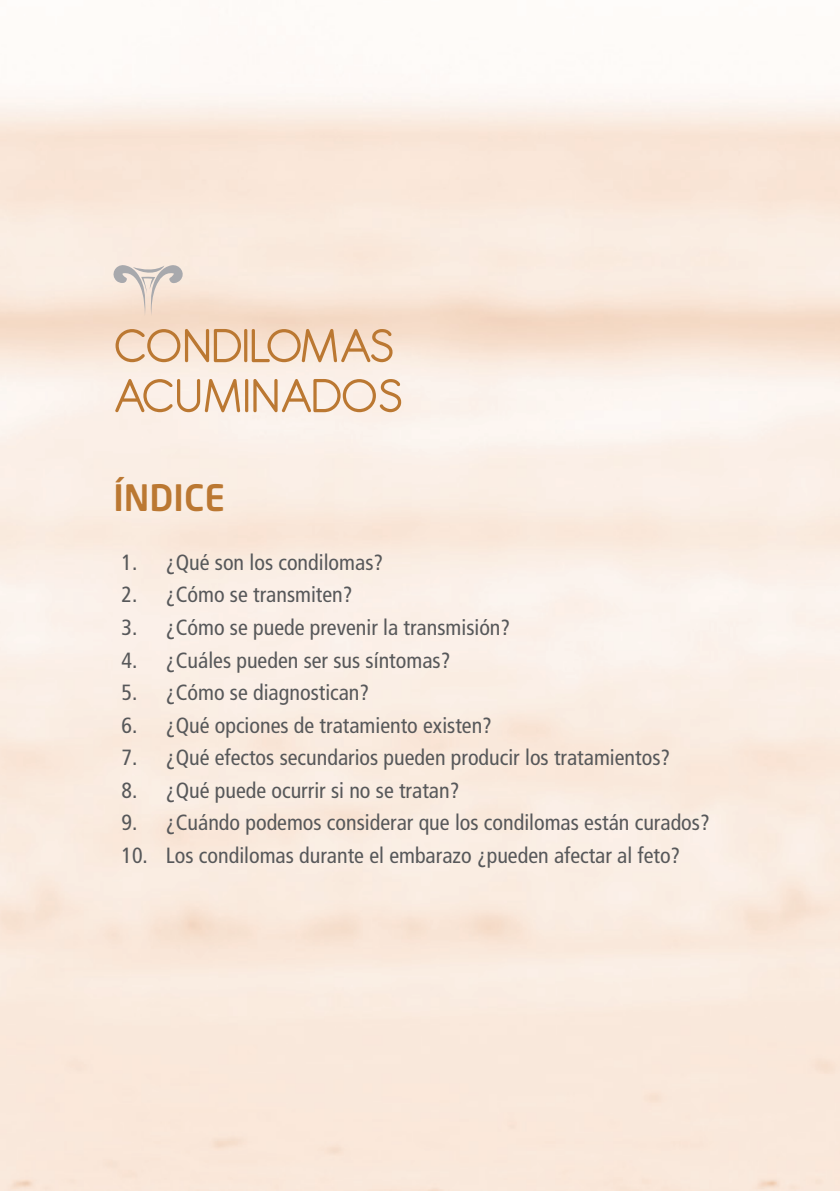
<style>
.page{position:relative;width:840px;height:1191px;background:#fff}
.page>*{position:absolute;margin:0;border:0;box-sizing:border-box;transform-origin:0 0}
.titulo{font:52px "Antipasto";letter-spacing:-.03em;color:#bb7832}
.titulo-2{font:52px "Antipasto";color:#bb7832}
.titulo-3{font:36px "Neo Sans Std Medium TR";color:#bb7832}
.texo{font:condensed 22px "Frutiger LT Std";color:#57585a}
</style>
<div class="page">
<svg style="left:110px;top:264px;width:76px;height:52px;background:#e7d8cc"></svg>
<p class="titulo" style="left:113px;top:316px;width:282px">CONDILOMAS</p>
<p class="titulo-2" style="left:113px;top:366px;width:291px">ACUMINADOS</p>
<p class="titulo-3" style="left:113px;top:475px;width:113px">ÍNDICE</p>
<p class="texo" style="left:121px;top:549px;width:17px">1.</p>
<p class="texo" style="left:166px;top:549px;width:219px">¿Qué son los condilomas?</p>
<p class="texo" style="left:121px;top:582px;width:17px">2.</p>
<p class="texo" style="left:166px;top:582px;width:188px">¿Cómo se transmiten?</p>
<p class="texo" style="left:121px;top:614px;width:17px">3.</p>
<p class="texo" style="left:166px;top:614px;width:346px">¿Cómo se puede prevenir la transmisión?</p>
<p class="texo" style="left:121px;top:647px;width:17px">4.</p>
<p class="texo" style="left:166px;top:647px;width:286px">¿Cuáles pueden ser sus síntomas?</p>
<p class="texo" style="left:121px;top:679px;width:17px">5.</p>
<p class="texo" style="left:166px;top:679px;width:205px">¿Cómo se diagnostican?</p>
<p class="texo" style="left:121px;top:712px;width:17px">6.</p>
<p class="texo" style="left:166px;top:712px;width:327px">¿Qué opciones de tratamiento existen?</p>
<p class="texo" style="left:121px;top:744px;width:17px">7.</p>
<p class="texo" style="left:166px;top:744px;width:505px">¿Qué efectos secundarios pueden producir los tratamientos?</p>
<p class="texo" style="left:121px;top:777px;width:17px">8.</p>
<p class="texo" style="left:166px;top:777px;width:295px">¿Qué puede ocurrir si no se tratan?</p>
<p class="texo" style="left:121px;top:809px;width:17px">9.</p>
<p class="texo" style="left:166px;top:809px;width:545px">¿Cuándo podemos considerar que los condilomas están curados?</p>
<p class="texo" style="left:121px;top:842px;width:28px">10.</p>
<p class="texo" style="left:166px;top:842px;width:515px">Los condilomas durante el embarazo ¿pueden afectar al feto?</p>
</div>
